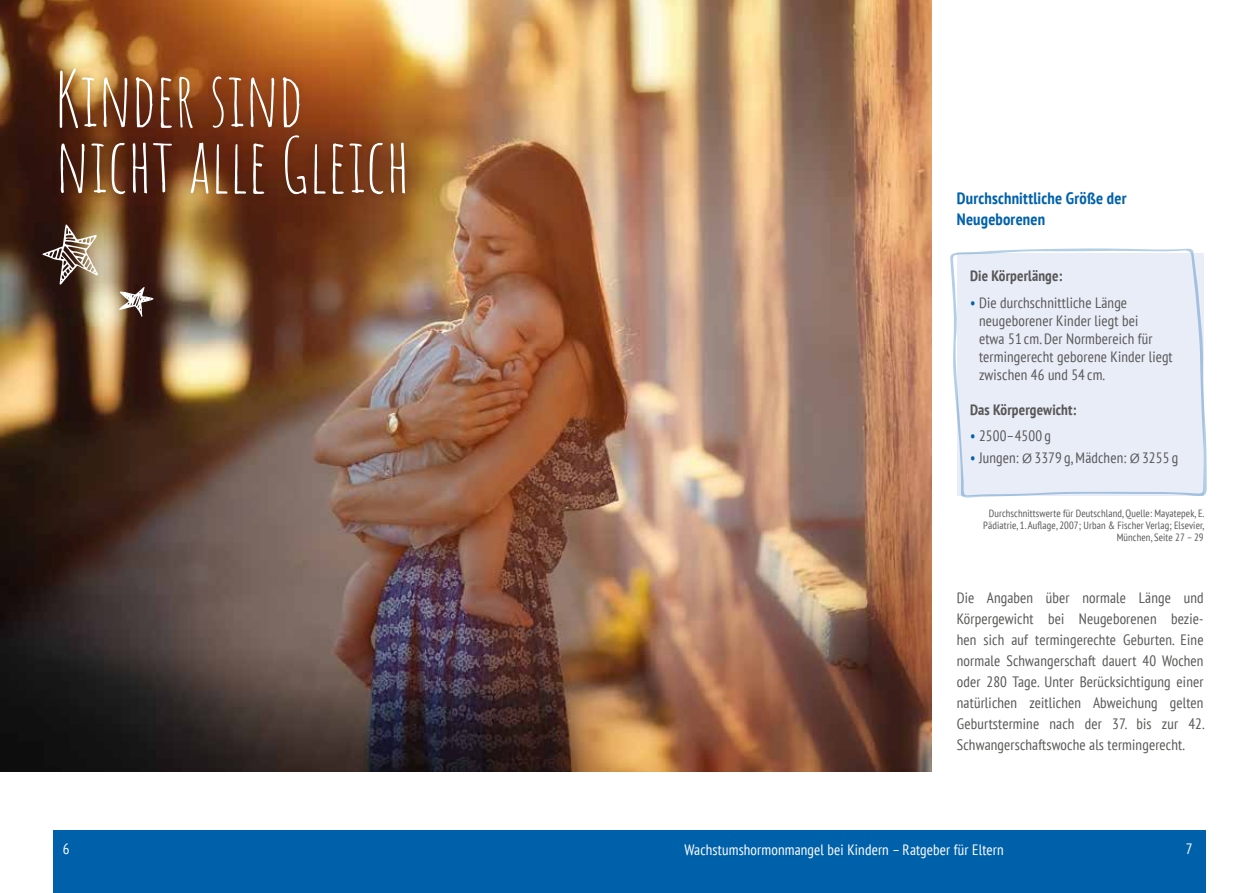
<style>
.page{position:relative;width:1259px;height:893px;background:#fff}
.page>*{position:absolute;margin:0;border:0;box-sizing:border-box;transform-origin:0 0}
.t1{font:75px/66px "Amatic SC";letter-spacing:-.005em;color:#fff}
.t2{font:700 condensed 16.5px/21px "PT Sans";letter-spacing:.01em;color:#0061ab}
.t3{font:condensed 15px/21px "PT Sans";letter-spacing:.01em;color:#575756;text-align:justify}
.t4{font:condensed 15px "PT Sans";letter-spacing:.01em;color:#fff}
.t5{font:700 condensed 15px "PT Sans";letter-spacing:.01em;color:#575756}
.t6{font:condensed 10.5px/12px "PT Sans";letter-spacing:.01em;color:#575756;text-align:right}
.s1{color:#0061ab}
.s2{font-family:"Helvetica";font-weight:300;font-stretch:normal;font-size:18px}
</style>
<div class="page">
<div style="left:53px;top:831px;width:1152px;height:62px;background:#0061ab"></div>
<img style="left:0;top:0;width:931px;height:772px">
<svg style="left:950px;top:248px;width:256px;height:250px;background:#e9edf8"></svg>
<div style="left:51px;top:60px;width:363px;height:143px;background:#000;opacity:.2"></div>
<svg style="left:42px;top:224px;width:56px;height:61px;background:#766354"></svg>
<svg style="left:119px;top:287px;width:34px;height:30px"></svg>
<h1 class="t1" style="left:55px;top:62px;width:357px">Kinder sind nicht alle Gleich</h1>
<p class="t2" style="left:957px;top:187px;width:171px">Durchschnittliche Größe der<br>Neugeborenen</p>
<p class="t5" style="left:970px;top:266px;width:94px">Die Körperlänge:</p>
<p class="t3" style="left:979px;top:293px;width:195px;line-height:18px;text-align:left;text-indent:-9px"><span class="s1">•</span> Die durchschnittliche Länge neugeborener Kinder liegt bei<br>etwa 51 cm. Der Normbereich für termingerecht geborene Kinder liegt zwischen 46 und 54 cm.</p>
<p class="t5" style="left:970px;top:399px;width:108px">Das Körpergewicht:</p>
<p class="t3" style="left:970px;top:425px;width:82px"><span class="s1">•</span> 2500–4500g</p>
<p class="t3" style="left:970px;top:447px;width:209px"><span class="s1">•</span> Jungen: <span class="s2">ø</span>3379 g, Mädchen: <span class="s2">ø</span>3255g</p>
<p class="t6" style="left:983px;top:507px;width:223px">Durchschnittswerte für Deutschland, Quelle: Mayatepek, E.<br>Pädiatrie, 1. Auflage, 2007; Urban &amp; Fischer Verlag; Elsevier,<br>München, Seite 27 – 29</p>
<p class="t3" style="left:957px;top:586px;width:248px">Die Angaben über normale Länge und Körpergewicht bei Neugeborenen bezie&shy;hen sich auf termingerechte Geburten. Eine normale Schwangerschaft dauert 40 Wochen oder 280 Tage. Unter Berücksichtigung einer natürlichen zeitlichen Abweichung gelten Geburtstermine nach der 37. bis zur 42.<br>Schwangerschaftswoche als termingerecht.</p>
<p class="t4" style="left:63px;top:839px;width:8px">6</p>
<p class="t4" style="left:684px;top:840px;width:321px">Wachstumshormonmangel bei Kindern – Ratgeber für Eltern</p>
<p class="t4" style="left:1186px;top:839px;width:8px">7</p>
</div>
